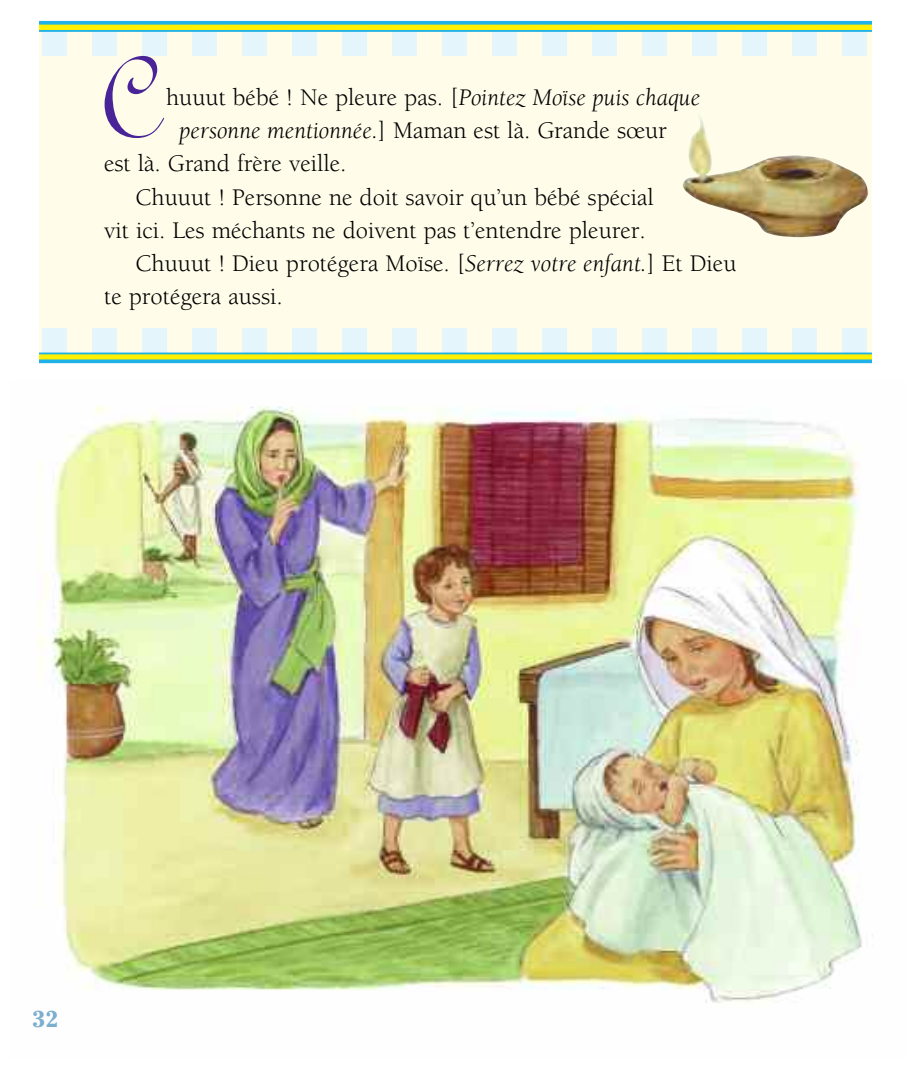
<style>
.page{position:relative;width:914px;height:1071px;background:#fff}
.page>*{position:absolute;margin:0;border:0;box-sizing:border-box;transform-origin:0 0}
.t1{font:128.8px "Linoscript";color:#482498}
.t2{font:24.5px "Berkeley";color:#000}
.t3{font:700 22.75px "Cheltenham";color:#7caece}
.s1{font-style:italic}
</style>
<div class="page">
<svg style="left:39px;top:21px;width:832px;height:342px;background:#a1d660"></svg>
<svg style="left:39px;top:30px;width:832px;height:324px;background:#fafbeb"></svg>
<img style="left:38px;top:406px;width:824px;height:597px">
<img style="left:682px;top:113px;width:186px;height:124px">
<h1 class="t1" style="left:102px;top:56px;width:52px">C</h1>
<p class="t2" style="left:166px;top:88px;width:535px">huuut bébé ! Ne pleure pas. [<span class="s1">Pointez Moïse puis chaque</span></p>
<p class="t2" style="left:179px;top:121px;width:489px"><span class="s1">personne mentionnée.</span>] Maman est là. Grande sœur</p>
<p class="t2" style="left:104px;top:154px;width:244px">est là. Grand frère veille.</p>
<p class="t2" style="left:136px;top:187px;width:519px">Chuuut ! Personne ne doit savoir qu’un bébé spécial</p>
<p class="t2" style="left:104px;top:221px;width:543px">vit ici. Les méchants ne doivent pas t’entendre pleurer.</p>
<p class="t2" style="left:136px;top:254px;width:602px">Chuuut ! Dieu protégera Moïse. [<span class="s1">Serrez votre enfant.</span>] Et Dieu</p>
<p class="t2" style="left:104px;top:287px;width:180px">te protégera aussi.</p>
<p class="t3" style="left:32px;top:1011px;width:27px">32</p>
</div>
